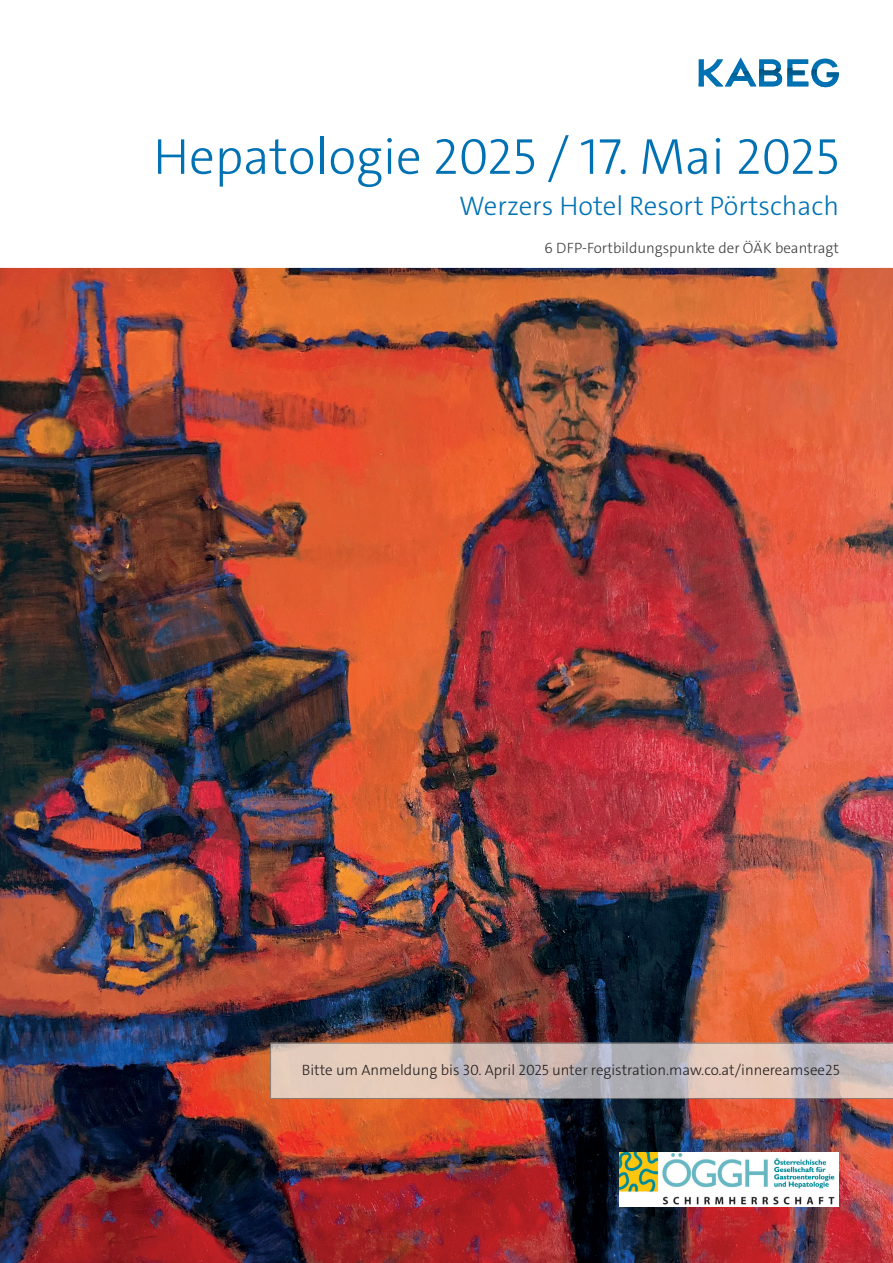
<style>
.page{position:relative;width:893px;height:1263px;background:#fff}
.page>*{position:absolute;margin:0;border:0;box-sizing:border-box;transform-origin:0 0}
.t1{font:300 51px "The Sans";color:#0072b4}
.t2{font:300 27px "The Sans";color:#0072b4}
.t3{font:300 15px "The Sans";color:#231f20}
.t4{font:300 15px "The Sans";color:#3e3e3f}
</style>
<div class="page">
<img style="left:0;top:268px;width:893px;height:995px">
<svg style="left:699px;top:57px;width:140px;height:30px"></svg>
<img style="left:620px;top:1152px;width:219px;height:54px">
<img style="left:270px;top:1043px;width:623px;height:56px">
<h1 class="t1" style="left:153px;top:124px;width:687px">Hepatologie 2025 / 17. Mai 2025</h1>
<h2 class="t2" style="left:459px;top:188px;width:381px">Werzers Hotel Resort Pörtschach</h2>
<p class="t4" style="left:544px;top:239px;width:296px">6 DFP-Fortbildungspunkte der ÖÄK beantragt</p>
<p class="t3" style="left:302px;top:1060px;width:539px">Bitte um Anmeldung bis 30. April 2025 unter registration.maw.co.at/innereamsee25</p>
</div>
